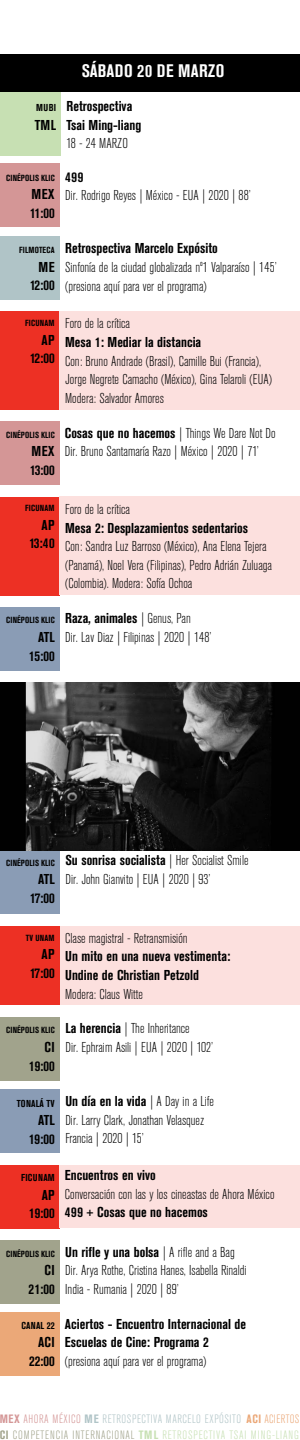
<style>
.page{position:relative;width:300px;height:1440px;background:#fff}
.page>*{position:absolute;margin:0;border:0;box-sizing:border-box;transform-origin:0 0}
.t1{font:700 condensed 18px "Akzidenz Grotesk BE";letter-spacing:.02em;color:#fff}
.t2{font:300 condensed 14.2px/18.6px "Akzidenz Grotesk BE";color:#000}
.t3{font:700 condensed 14.2px/18.6px "Akzidenz Grotesk BE";color:#000;text-align:right}
.t4{font:300 condensed 12px/15.6px "Akzidenz Grotesk BE";letter-spacing:.06em;color:#b0c4c7}
.t5{font:700 condensed 10px "Akzidenz Grotesk BE";letter-spacing:.02em;color:#000}
.t6{font:700 condensed 8.8px "Akzidenz Grotesk BE";letter-spacing:.02em;color:#000}
.s1{font-weight:700}
.s2{font-weight:700;color:#d49696}
.s3{color:#d49696}
.s4{font-weight:700;color:#eba878}
.s5{color:#eba878}
.s6{font-weight:700;color:#a1a38c}
.s7{color:#a1a38c}
.s8{font-weight:700;color:#c7e0b3}
.s9{color:#c7e0b3}
</style>
<div class="page">
<div style="left:0;top:164px;width:59px;height:63px;background:#d49696"></div>
<div style="left:0;top:422px;width:59px;height:63px;background:#d49696"></div>
<div style="left:0;top:607px;width:59px;height:64px;background:#8a9cb5"></div>
<div style="left:0;top:851px;width:59px;height:63px;background:#8a9cb5"></div>
<div style="left:0;top:1017px;width:59px;height:63px;background:#a1a38c"></div>
<div style="left:0;top:1090px;width:59px;height:63px;background:#8a9cb5"></div>
<div style="left:0;top:1241px;width:59px;height:63px;background:#a1a38c"></div>
<div style="left:0;top:1313px;width:59px;height:63px;background:#eba878"></div>
<div style="left:0;top:1165px;width:59px;height:63px;background:#ed3024"></div>
<div style="left:0;top:55px;width:300px;height:37px;background:#000"></div>
<div style="left:0;top:236px;width:59px;height:64px;background:#b0c4c7"></div>
<div style="left:0;top:311px;width:59px;height:99px;background:#ed3024"></div>
<div style="left:0;top:497px;width:59px;height:98px;background:#ed3024"></div>
<img style="left:0;top:683px;width:300px;height:167px">
<div style="left:0;top:92px;width:61px;height:63px;background:#c7e0b3"></div>
<div style="left:59px;top:926px;width:241px;height:79px;background:#fce0de"></div>
<div style="left:0;top:926px;width:59px;height:79px;background:#ed3024"></div>
<div style="left:59px;top:311px;width:241px;height:99px;background:#fce0de"></div>
<div style="left:59px;top:1165px;width:241px;height:63px;background:#fce0de"></div>
<div style="left:59px;top:497px;width:241px;height:98px;background:#fce0de"></div>
<p class="t1" style="left:82px;top:61px;width:144px">SÁBADO 20 DE MARZO</p>
<p class="t5" style="left:36px;top:102px;width:21px">MUBI</p>
<p class="t3" style="left:35px;top:115px;width:23px">TML</p>
<p class="t6" style="left:6px;top:173px;width:50px">CINÉPOLIS KLIC</p>
<p class="t3" style="left:30px;top:185px;width:26px;text-align:left">MEX<br>11:00</p>
<p class="t3" style="left:66px;top:97px;width:76px;text-align:left">Retrospectiva<br>Tsai Ming-liang</p>
<p class="t2" style="left:66px;top:135px;width:63px">18 - 24 MARZO</p>
<p class="t3" style="left:65px;top:167px;width:20px">499</p>
<p class="t2" style="left:65px;top:186px;width:187px">Dir. Rodrigo Reyes | México - EUA | 2020 | 88’</p>
<p class="t6" style="left:19px;top:245px;width:37px">FILMOTECA</p>
<p class="t3" style="left:30px;top:258px;width:26px;text-align:center">ME<br>12:00</p>
<p class="t6" style="left:25px;top:318px;width:31px">FICUNAM</p>
<p class="t3" style="left:30px;top:331px;width:26px">AP<br>12:00</p>
<p class="t6" style="left:6px;top:429px;width:50px">CINÉPOLIS KLIC</p>
<p class="t3" style="left:30px;top:442px;width:26px;text-align:left">MEX<br>13:00</p>
<p class="t3" style="left:65px;top:239px;width:154px">Retrospectiva Marcelo Expósito</p>
<p class="t2" style="left:65px;top:258px;width:213px">Sinfonía de la ciudad globalizada nº1 Valparaíso | 145’ (presiona aquí para ver el programa)</p>
<p class="t2" style="left:65px;top:315px;width:66px">Foro de la crítica</p>
<p class="t3" style="left:65px;top:333px;width:138px">Mesa 1: Mediar la distancia</p>
<p class="t2" style="left:65px;top:352px;width:208px">Con: Bruno Andrade (Brasil), Camille Bui (Francia),<br>Jorge Negrete Camacho (México), Gina Telaroli (EUA)<br>Modera: Salvador Amores</p>
<p class="t2" style="left:65px;top:424px;width:212px"><span class="s1">Cosas que no hacemos</span> | Things We Dare Not Do<br>Dir. Bruno Santamaría Razo | México | 2020 | 71’</p>
<p class="t6" style="left:25px;top:503px;width:31px">FICUNAM</p>
<p class="t3" style="left:29px;top:516px;width:27px">AP<br>13:40</p>
<p class="t6" style="left:6px;top:615px;width:50px">CINÉPOLIS KLIC</p>
<p class="t3" style="left:29px;top:628px;width:27px">ATL<br>15:00</p>
<p class="t2" style="left:65px;top:500px;width:66px">Foro de la crítica</p>
<p class="t3" style="left:65px;top:518px;width:185px">Mesa 2: Desplazamientos sedentarios</p>
<p class="t2" style="left:65px;top:537px;width:208px">Con: Sandra Luz Barroso (México), Ana Elena Tejera (Panamá), Noel Vera (Filipinas), Pedro Adrián Zuluaga (Colombia). Modera: Sofía Ochoa</p>
<p class="t2" style="left:65px;top:609px;width:148px"><span class="s1">Raza, animales</span> | Genus, Pan<br>Dir. Lav Diaz | Filipinas | 2020 | 148’</p>
<p class="t6" style="left:6px;top:858px;width:50px">CINÉPOLIS KLIC</p>
<p class="t3" style="left:30px;top:870px;width:26px;text-align:center">ATL<br>17:00</p>
<p class="t2" style="left:65px;top:851px;width:185px"><span class="s1">Su sonrisa socialista</span> | Her Socialist Smile<br>Dir. John Gianvito | EUA | 2020 | 93’</p>
<p class="t6" style="left:26px;top:933px;width:30px">TV UNAM</p>
<p class="t3" style="left:30px;top:945px;width:26px">AP<br>17:00</p>
<p class="t6" style="left:6px;top:1025px;width:50px">CINÉPOLIS KLIC</p>
<p class="t3" style="left:29px;top:1038px;width:27px">CI<br>19:00</p>
<p class="t5" style="left:17px;top:1097px;width:39px">TONALÁ TV</p>
<p class="t3" style="left:29px;top:1111px;width:27px">ATL<br>19:00</p>
<p class="t5" style="left:21px;top:1172px;width:35px">FICUNAM</p>
<p class="t3" style="left:29px;top:1186px;width:27px">AP<br>19:00</p>
<p class="t2" style="left:65px;top:929px;width:124px">Clase magistral - Retransmisión</p>
<p class="t3" style="left:65px;top:947px;width:167px;text-align:left">Un mito en una nueva vestimenta:<br>Undine de Christian Petzold</p>
<p class="t2" style="left:65px;top:985px;width:79px">Modera: Claus Witte</p>
<p class="t2" style="left:65px;top:1019px;width:149px"><span class="s1">La herencia</span> | The Inheritance<br>Dir. Ephraim Asili | EUA | 2020 | 102’</p>
<p class="t2" style="left:65px;top:1092px;width:150px"><span class="s1">Un día en la vida</span> | A Day in a Life<br>Dir. Larry Clark, Jonathan Velasquez<br>Francia | 2020 | 15’</p>
<p class="t3" style="left:65px;top:1166px;width:92px">Encuentros en vivo</p>
<p class="t2" style="left:65px;top:1185px;width:211px">Conversación con las y los cineastas de Ahora México</p>
<p class="t3" style="left:65px;top:1203px;width:145px">499 + Cosas que no hacemos</p>
<p class="t6" style="left:6px;top:1249px;width:50px">CINÉPOLIS KLIC</p>
<p class="t3" style="left:28px;top:1261px;width:28px">CI<br>21:00</p>
<p class="t5" style="left:21px;top:1319px;width:35px">CANAL 22</p>
<p class="t3" style="left:29px;top:1333px;width:27px">ACI<br>22:00</p>
<p class="t2" style="left:65px;top:1243px;width:183px"><span class="s1">Un rifle y una bolsa</span> | A rifle and a Bag<br>Dir. Arya Rothe, Cristina Hanes, Isabella Rinaldi<br>India - Rumania | 2020 | 89’</p>
<p class="t3" style="left:65px;top:1315px;width:183px;text-align:left">Aciertos - Encuentro Internacional de<br>Escuelas de Cine: Programa 2</p>
<p class="t2" style="left:65px;top:1352px;width:143px">(presiona aquí para ver el programa)</p>
<p class="t4" style="left:-1px;top:1412px;width:302px"><span class="s2">MEX</span> <span class="s3">AHORA MÉXICO</span> <span class="s1">ME</span> RETROSPECTIVA MARCELO EXPÓSITO <span class="s4">ACI</span> <span class="s5">ACIERTOS<br></span><span class="s6">CI</span> <span class="s7">COMPETENCIA INTERNACIONAL</span> <span class="s8">TML</span> <span class="s9">RETROSPECTIVA TSAI MING-LIANG</span></p>
</div>
